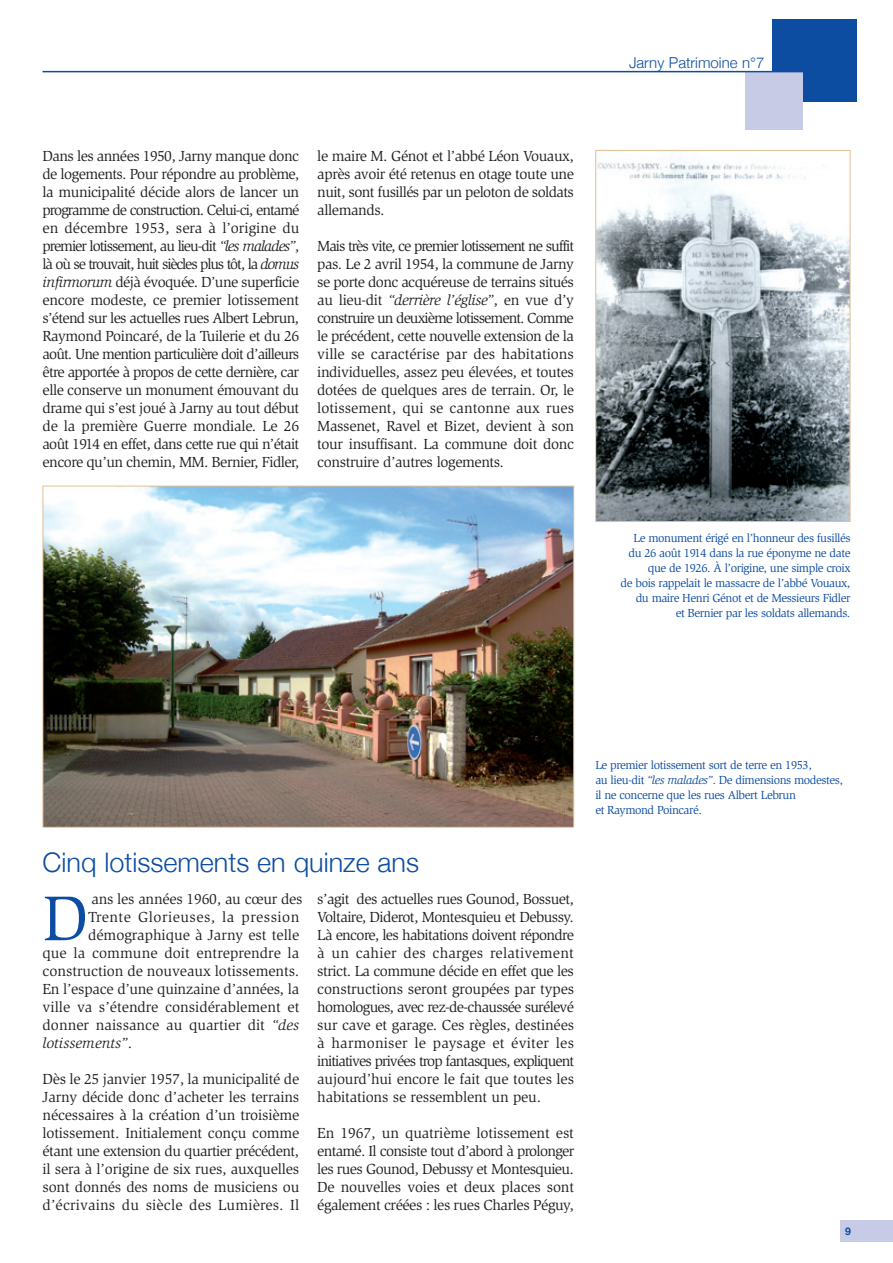
<style>
.page{position:relative;width:893px;height:1263px;background:#fff}
.page>*{position:absolute;margin:0;border:0;box-sizing:border-box;transform-origin:0 0}
.t1{font:64.95px "Slimbach";color:#0d4da1}
.t2{font:300 27px "Helvetica Neue";color:#0d4da1}
.t3{font:15px/18px "Slimbach";letter-spacing:-.01em;color:#231f20;text-align:justify}
.t4{font:15px "Slimbach";letter-spacing:.03em;color:#231f20}
.t5{font:300 15px "Helvetica Neue";color:#0d4da1}
.t6{font:italic 15px "Slimbach";color:#231f20}
.t7{font:12px/15px "Slimbach";letter-spacing:-.035em;color:#0d4da1}
.t8{font:700 10.5px "Helvetica Neue";color:#0d4da1}
.s1{font-style:italic}
.s2{font-style:normal}
</style>
<div class="page">
<div style="left:840px;top:1220px;width:53px;height:22px;background:#c7cbe6"></div>
<div style="left:772px;top:19px;width:84px;height:82px;background:#0d4da1"></div>
<div style="left:745px;top:73px;width:57px;height:57px;background:#c7cbe6"></div>
<hr style="left:43px;top:71px;width:813px;height:1px;background:#0d4da1">
<img style="left:45px;top:488px;width:527px;height:338px">
<img style="left:597px;top:159px;width:251px;height:361px">
<div style="left:595px;top:150px;width:255px;height:372px;border:1px solid #e4be95"></div>
<p class="t3" style="left:43px;top:148px;width:258px">Dans les années 1950, Jarny manque donc de logements. Pour répondre au problème, la municipalité décide alors de lancer un programme de construction. Celui-ci, entamé en décembre 1953, sera à l’origine du premier lotissement, au lieu-dit <span class="s1">“les malades”</span>, là où se trouvait, huit siècles plus tôt, la <span class="s1">domus infirmorum</span> déjà évoquée. D’une superficie encore modeste, ce premier lotissement s’étend sur les actuelles rues Albert Lebrun, Raymond Poincaré, de la Tuilerie et du 26 août. Une mention particulière doit d’ailleurs être apportée à propos de cette dernière, car elle conserve un monument émouvant du drame qui s’est joué à Jarny au tout début de la première Guerre mondiale. Le 26 août 1914 en effet, dans cette rue qui n’était encore qu’un chemin, MM. Bernier, Fidler,</p>
<p class="t3" style="left:317px;top:148px;width:258px">le maire M. Génot et l’abbé Léon Vouaux, après avoir été retenus en otage toute une nuit, sont fusillés par un peloton de soldats allemands.</p>
<p class="t3" style="left:317px;top:238px;width:258px">Mais très vite, ce premier lotissement ne suffit pas. Le 2 avril 1954, la commune de Jarny se porte donc acquéreuse de terrains situés au lieu-dit <span class="s1">“derrière l’église”</span>, en vue d’y construire un deuxième lotissement. Comme le précédent, cette nouvelle extension de la ville se caractérise par des habitations individuelles, assez peu élevées, et toutes dotées de quelques ares de terrain. Or, le lotissement, qui se cantonne aux rues Massenet, Ravel et Bizet, devient à son tour insuffisant. La commune doit donc construire d’autres logements.</p>
<p class="t5" style="left:629px;top:53px;width:137px">Jarny Patrimoine n°7</p>
<p class="t7" style="left:621px;top:531px;width:231px;text-align:right">Le monument érigé en l’honneur des fusillés du 26 août 1914 dans la rue éponyme ne date que de 1926. À l’origine, une simple croix<br>de bois rappelait le massacre de l’abbé Vouaux, du maire Henri Génot et de Messieurs Fidler<br>et Bernier par les soldats allemands.</p>
<h2 class="t2" style="left:43px;top:846px;width:378px">Cinq lotissements en quinze ans</h2>
<h1 class="t1" style="left:43px;top:893px;width:47px">D</h1>
<p class="t3" style="left:91px;top:891px;width:213px">ans les années 1960, au cœur des</p>
<p class="t3" style="left:317px;top:891px;width:258px">s’agit des actuelles rues Gounod, Bossuet, Voltaire, Diderot, Montesquieu et Debussy.<br>Là encore, les habitations doivent répondre à un cahier des charges relativement strict. La commune décide en effet que les constructions seront groupées par types homologues, avec rez-de-chaussée surélevé sur cave et garage. Ces règles, destinées à harmoniser le paysage et éviter les initiatives privées trop fantasques, expliquent aujourd’hui encore le fait que toutes les habitations se ressemblent un peu.</p>
<p class="t3" style="left:317px;top:1125px;width:258px">En 1967, un quatrième lotissement est entamé. Il consiste tout d’abord à prolonger les rues Gounod, Debussy et Montesquieu.<br>De nouvelles voies et deux places sont également créées : les rues Charles Péguy,</p>
<p class="t4" style="left:88px;top:911px;width:213px">Trente Glorieuses, la pression</p>
<p class="t3" style="left:88px;top:927px;width:213px">démographique à Jarny est telle</p>
<p class="t3" style="left:43px;top:945px;width:258px">que la commune doit entreprendre la</p>
<p class="t3" style="left:43px;top:963px;width:258px">construction de nouveaux lotissements.</p>
<p class="t3" style="left:43px;top:981px;width:258px">En l’espace d’une quinzaine d’années, la</p>
<p class="t3" style="left:43px;top:999px;width:258px">ville va s’étendre considérablement et</p>
<p class="t3" style="left:43px;top:1017px;width:258px">donner naissance au quartier dit <span class="s1">“des</span></p>
<p class="t6" style="left:43px;top:1037px;width:91px">lotissements”<span class="s2">.</span></p>
<p class="t3" style="left:43px;top:1071px;width:258px">Dès le 25 janvier 1957, la municipalité de Jarny décide donc d’acheter les terrains nécessaires à la création d’un troisième lotissement. Initialement conçu comme étant une extension du quartier précédent, il sera à l’origine de six rues, auxquelles sont donnés des noms de musiciens ou d’écrivains du siècle des Lumières. Il</p>
<p class="t7" style="left:595px;top:758px;width:249px">Le premier lotissement sort de terre en 1953,<br>au lieu-dit <span class="s1">“les malades”</span>. De dimensions modestes, il ne concerne que les rues Albert Lebrun<br>et Raymond Poincaré.</p>
<p class="t8" style="left:845px;top:1225px;width:7px">9</p>
</div>
